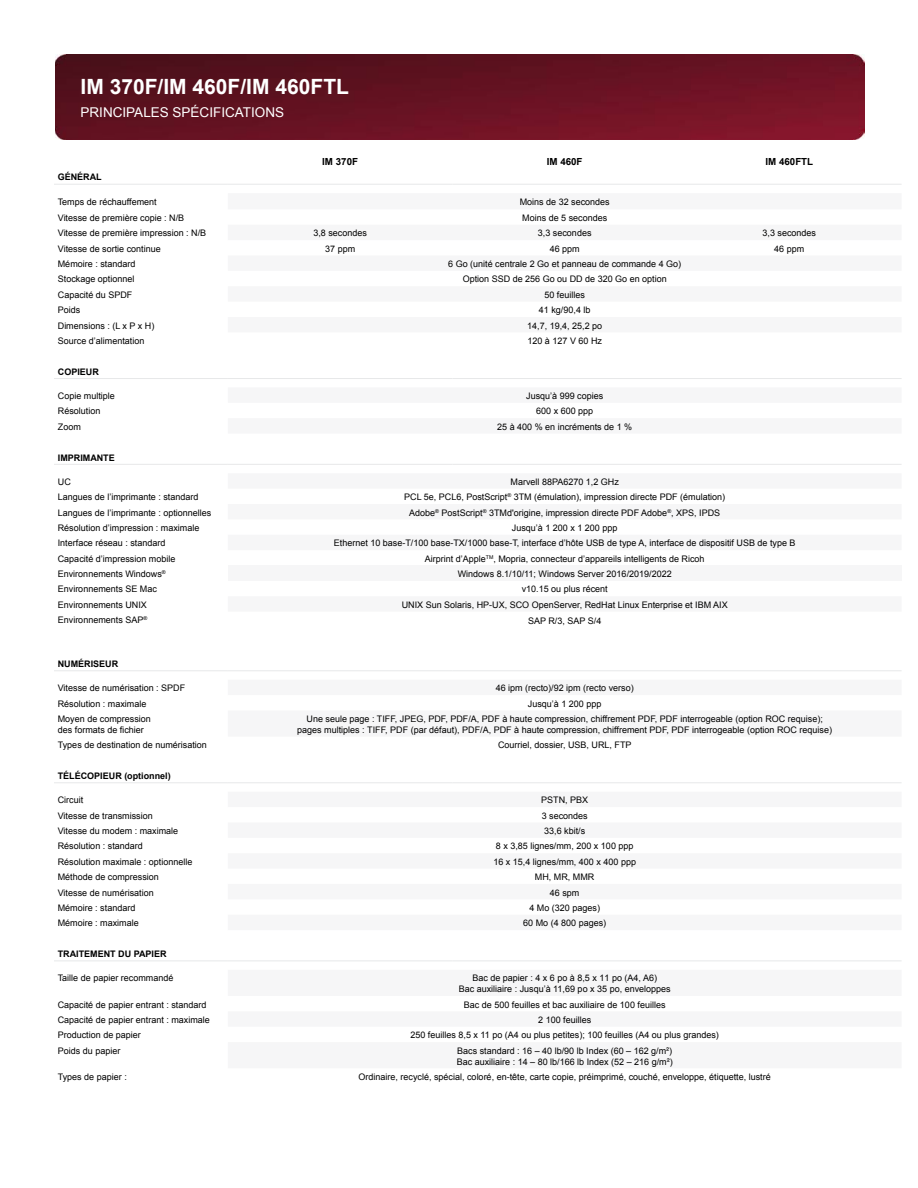
<style>
.page{position:relative;width:918px;height:1188px;background:#fff}
.page>*{position:absolute;margin:0;border:0;box-sizing:border-box;transform-origin:0 0}
.t1{font:700 21px "Arial";color:#fff}
.t2{font:13.5px "Arial";color:#fff}
.t3{font:700 9.75px "Arial";color:#000}
.t4{font:9px/10.8px "Arial";color:#000}
.t5{font:700 9px "Arial";color:#000}
</style>
<div class="page">
<div style="left:228px;top:566px;width:674px;height:15px;background:#f6f6f7"></div>
<hr style="left:54px;top:184px;width:174px;height:1px;background:#e7e8e9">
<hr style="left:228px;top:184px;width:224px;height:1px;background:#e7e8e9">
<hr style="left:452px;top:184px;width:225px;height:1px;background:#e7e8e9">
<hr style="left:677px;top:184px;width:225px;height:1px;background:#e7e8e9">
<hr style="left:54px;top:378px;width:174px;height:1px;background:#e7e8e9">
<hr style="left:228px;top:378px;width:224px;height:1px;background:#e7e8e9">
<hr style="left:452px;top:378px;width:225px;height:1px;background:#e7e8e9">
<hr style="left:677px;top:378px;width:225px;height:1px;background:#e7e8e9">
<hr style="left:54px;top:464px;width:174px;height:1px;background:#e7e8e9">
<hr style="left:228px;top:464px;width:224px;height:1px;background:#e7e8e9">
<hr style="left:452px;top:464px;width:225px;height:1px;background:#e7e8e9">
<hr style="left:677px;top:464px;width:225px;height:1px;background:#e7e8e9">
<hr style="left:54px;top:670px;width:174px;height:1px;background:#e7e8e9">
<hr style="left:228px;top:670px;width:224px;height:1px;background:#e7e8e9">
<hr style="left:452px;top:670px;width:225px;height:1px;background:#e7e8e9">
<hr style="left:677px;top:670px;width:225px;height:1px;background:#e7e8e9">
<hr style="left:54px;top:782px;width:174px;height:1px;background:#e7e8e9">
<hr style="left:228px;top:782px;width:224px;height:1px;background:#e7e8e9">
<hr style="left:452px;top:782px;width:225px;height:1px;background:#e7e8e9">
<hr style="left:677px;top:782px;width:225px;height:1px;background:#e7e8e9">
<hr style="left:54px;top:961px;width:174px;height:1px;background:#e7e8e9">
<hr style="left:228px;top:961px;width:224px;height:1px;background:#e7e8e9">
<hr style="left:452px;top:961px;width:225px;height:1px;background:#e7e8e9">
<hr style="left:677px;top:961px;width:225px;height:1px;background:#e7e8e9">
<img style="left:55px;top:54px;width:810px;height:85px">
<h1 class="t1" style="left:81px;top:73px;width:270px">IM 370F/IM 460F/IM 460FTL</h1>
<h2 class="t2" style="left:81px;top:103px;width:205px">PRINCIPALES SPÉCIFICATIONS</h2>
<p class="t3" style="left:322px;top:155px;width:37px">IM 370F</p>
<p class="t3" style="left:547px;top:155px;width:37px">IM 460F</p>
<p class="t3" style="left:766px;top:155px;width:49px">IM 460FTL</p>
<p class="t5" style="left:58px;top:171px;width:46px">GÉNÉRAL</p>
<p class="t4" style="left:58px;top:196px;width:100px">Temps de réchauffement</p>
<p class="t4" style="left:520px;top:197px;width:92px">Moins de 32 secondes</p>
<p class="t4" style="left:58px;top:212px;width:128px">Vitesse de première copie : N/B</p>
<p class="t4" style="left:522px;top:212px;width:87px">Moins de 5 secondes</p>
<p class="t4" style="left:58px;top:228px;width:150px">Vitesse de première impression : N/B</p>
<p class="t4" style="left:313px;top:228px;width:55px">3,8 secondes</p>
<p class="t4" style="left:538px;top:228px;width:55px">3,3 secondes</p>
<p class="t4" style="left:763px;top:228px;width:55px">3,3 secondes</p>
<p class="t4" style="left:58px;top:243px;width:104px">Vitesse de sortie continue</p>
<p class="t4" style="left:325px;top:243px;width:32px">37 ppm</p>
<p class="t4" style="left:550px;top:243px;width:32px">46 ppm</p>
<p class="t4" style="left:774px;top:243px;width:32px">46 ppm</p>
<p class="t4" style="left:58px;top:259px;width:79px">Mémoire : standard</p>
<p class="t4" style="left:448px;top:259px;width:235px">6 Go (unité centrale 2 Go et panneau de commande 4 Go)</p>
<p class="t4" style="left:58px;top:274px;width:78px">Stockage optionnel</p>
<p class="t4" style="left:463px;top:274px;width:206px">Option SSD de 256 Go ou DD de 320 Go en option</p>
<p class="t4" style="left:58px;top:289px;width:76px">Capacité du SPDF</p>
<p class="t4" style="left:544px;top:289px;width:42px">50 feuilles</p>
<p class="t4" style="left:58px;top:305px;width:24px">Poids</p>
<p class="t4" style="left:539px;top:305px;width:53px">41 kg/90,4 lb</p>
<p class="t4" style="left:58px;top:320px;width:98px">Dimensions : (L x P x H)</p>
<p class="t4" style="left:527px;top:320px;width:77px">14,7, 19,4, 25,2 po</p>
<p class="t4" style="left:58px;top:336px;width:88px">Source d’alimentation</p>
<p class="t4" style="left:527px;top:336px;width:76px">120 à 127 V 60 Hz</p>
<p class="t5" style="left:58px;top:366px;width:43px">COPIEUR</p>
<p class="t4" style="left:58px;top:391px;width:59px">Copie multiple</p>
<p class="t4" style="left:526px;top:391px;width:79px">Jusqu’à 999 copies</p>
<p class="t4" style="left:58px;top:406px;width:44px">Résolution</p>
<p class="t4" style="left:536px;top:406px;width:59px">600 x 600 ppp</p>
<p class="t4" style="left:58px;top:421px;width:25px">Zoom</p>
<p class="t4" style="left:497px;top:421px;width:137px">25 à 400 % en incréments de 1 %</p>
<p class="t5" style="left:58px;top:451px;width:58px">IMPRIMANTE</p>
<p class="t4" style="left:58px;top:476px;width:14px">UC</p>
<p class="t4" style="left:511px;top:476px;width:110px">Marvell 88PA6270 1,2 GHz</p>
<p class="t4" style="left:58px;top:492px;width:142px">Langues de l’imprimante : standard</p>
<p class="t4" style="left:404px;top:492px;width:323px">PCL 5e, PCL6, PostScript<sup>®</sup> 3TM (émulation), impression directe PDF (émulation)</p>
<p class="t4" style="left:58px;top:507px;width:155px">Langues de l’imprimante : optionnelles</p>
<p class="t4" style="left:409px;top:507px;width:312px">Adobe<sup>®</sup> PostScript<sup>®</sup> 3TMd'origine, impression directe PDF Adobe<sup>®</sup>, XPS, IPDS</p>
<p class="t4" style="left:58px;top:522px;width:143px">Résolution d’impression : maximale</p>
<p class="t4" style="left:512px;top:522px;width:107px">Jusqu’à 1 200 x 1 200 ppp</p>
<p class="t4" style="left:58px;top:538px;width:109px">Interface réseau : standard</p>
<p class="t4" style="left:334px;top:538px;width:463px">Ethernet 10 base-T/100 base-TX/1000 base-T, interface d’hôte USB de type A, interface de dispositif USB de type B</p>
<p class="t4" style="left:58px;top:553px;width:119px">Capacité d’impression mobile</p>
<p class="t4" style="left:425px;top:553px;width:281px">Airprint d’Apple<sup>TM</sup>, Mopria, connecteur d’appareils intelligents de Ricoh</p>
<p class="t4" style="left:58px;top:569px;width:109px">Environnements Windows<sup>®</sup></p>
<p class="t4" style="left:458px;top:569px;width:215px">Windows 8.1/10/11; Windows Server 2016/2019/2022</p>
<p class="t4" style="left:58px;top:584px;width:101px">Environnements SE Mac</p>
<p class="t4" style="left:522px;top:584px;width:88px">v10.15 ou plus récent</p>
<p class="t4" style="left:58px;top:599px;width:91px">Environnements UNIX</p>
<p class="t4" style="left:402px;top:599px;width:328px">UNIX Sun Solaris, HP-UX, SCO OpenServer, RedHat Linux Enterprise et IBM AIX</p>
<p class="t4" style="left:58px;top:615px;width:91px">Environnements SAP<sup>®</sup></p>
<p class="t4" style="left:528px;top:616px;width:75px">SAP R/3, SAP S/4</p>
<p class="t5" style="left:58px;top:658px;width:62px">NUMÉRISEUR</p>
<p class="t4" style="left:58px;top:683px;width:129px">Vitesse de numérisation : SPDF</p>
<p class="t4" style="left:496px;top:683px;width:140px">46 ipm (recto)/92 ipm (recto verso)</p>
<p class="t4" style="left:58px;top:698px;width:90px">Résolution : maximale</p>
<p class="t4" style="left:528px;top:698px;width:75px">Jusqu’à 1 200 ppp</p>
<p class="t4" style="left:58px;top:714px;width:95px">Moyen de compression des formats de fichier</p>
<p class="t4" style="left:297px;top:714px;width:536px;text-align:center">Une seule page : TIFF, JPEG, PDF, PDF/A, PDF à haute compression, chiffrement PDF, PDF interrogeable (option ROC requise); pages multiples : TIFF, PDF (par défaut), PDF/A, PDF à haute compression, chiffrement PDF, PDF interrogeable (option ROC requise)</p>
<p class="t4" style="left:58px;top:740px;width:151px">Types de destination de numérisation</p>
<p class="t4" style="left:498px;top:740px;width:135px">Courriel, dossier, USB, URL, FTP</p>
<p class="t5" style="left:58px;top:770px;width:115px">TÉLÉCOPIEUR (optionnel)</p>
<p class="t4" style="left:58px;top:795px;width:27px">Circuit</p>
<p class="t4" style="left:541px;top:795px;width:49px">PSTN, PBX</p>
<p class="t4" style="left:58px;top:810px;width:96px">Vitesse de transmission</p>
<p class="t4" style="left:542px;top:810px;width:48px">3 secondes</p>
<p class="t4" style="left:58px;top:826px;width:122px">Vitesse du modem : maximale</p>
<p class="t4" style="left:544px;top:826px;width:43px">33,6 kbit/s</p>
<p class="t4" style="left:58px;top:841px;width:87px">Résolution : standard</p>
<p class="t4" style="left:496px;top:841px;width:139px">8 x 3,85 lignes/mm, 200 x 100 ppp</p>
<p class="t4" style="left:58px;top:856px;width:136px">Résolution maximale : optionnelle</p>
<p class="t4" style="left:493px;top:856px;width:144px">16 x 15,4 lignes/mm, 400 x 400 ppp</p>
<p class="t4" style="left:58px;top:872px;width:103px">Méthode de compression</p>
<p class="t4" style="left:535px;top:872px;width:61px">MH, MR, MMR</p>
<p class="t4" style="left:58px;top:887px;width:97px">Vitesse de numérisation</p>
<p class="t4" style="left:550px;top:887px;width:31px">46 spm</p>
<p class="t4" style="left:58px;top:902px;width:79px">Mémoire : standard</p>
<p class="t4" style="left:529px;top:902px;width:72px">4 Mo (320 pages)</p>
<p class="t4" style="left:58px;top:918px;width:83px">Mémoire : maximale</p>
<p class="t4" style="left:523px;top:918px;width:85px">60 Mo (4 800 pages)</p>
<p class="t5" style="left:58px;top:948px;width:110px">TRAITEMENT DU PAPIER</p>
<p class="t4" style="left:58px;top:973px;width:117px">Taille de papier recommandé</p>
<p class="t4" style="left:459px;top:973px;width:213px;text-align:center">Bac de papier : 4 x 6 po à 8,5 x 11 po (A4, A6)<br>Bac auxiliaire : Jusqu’à 11,69 po x 35 po, enveloppes</p>
<p class="t4" style="left:58px;top:999px;width:150px">Capacité de papier entrant : standard</p>
<p class="t4" style="left:464px;top:999px;width:203px">Bac de 500 feuilles et bac auxiliaire de 100 feuilles</p>
<p class="t4" style="left:58px;top:1015px;width:154px">Capacité de papier entrant : maximale</p>
<p class="t4" style="left:538px;top:1015px;width:55px">2 100 feuilles</p>
<p class="t4" style="left:58px;top:1030px;width:85px">Production de papier</p>
<p class="t4" style="left:410px;top:1030px;width:310px">250 feuilles 8,5 x 11 po (A4 ou plus petites); 100 feuilles (A4 ou plus grandes)</p>
<p class="t4" style="left:58px;top:1045px;width:64px">Poids du papier</p>
<p class="t4" style="left:457px;top:1045px;width:218px">Bacs standard : 16 – 40 lb/90 lb Index (60 – 162 g/m²)<br>Bac auxiliaire : 14 – 80 lb/166 lb Index (52 – 216 g/m²)</p>
<p class="t4" style="left:58px;top:1071px;width:71px">Types de papier :</p>
<p class="t4" style="left:359px;top:1071px;width:414px">Ordinaire, recyclé, spécial, coloré, en-tête, carte copie, préimprimé, couché, enveloppe, étiquette, lustré</p>
</div>
